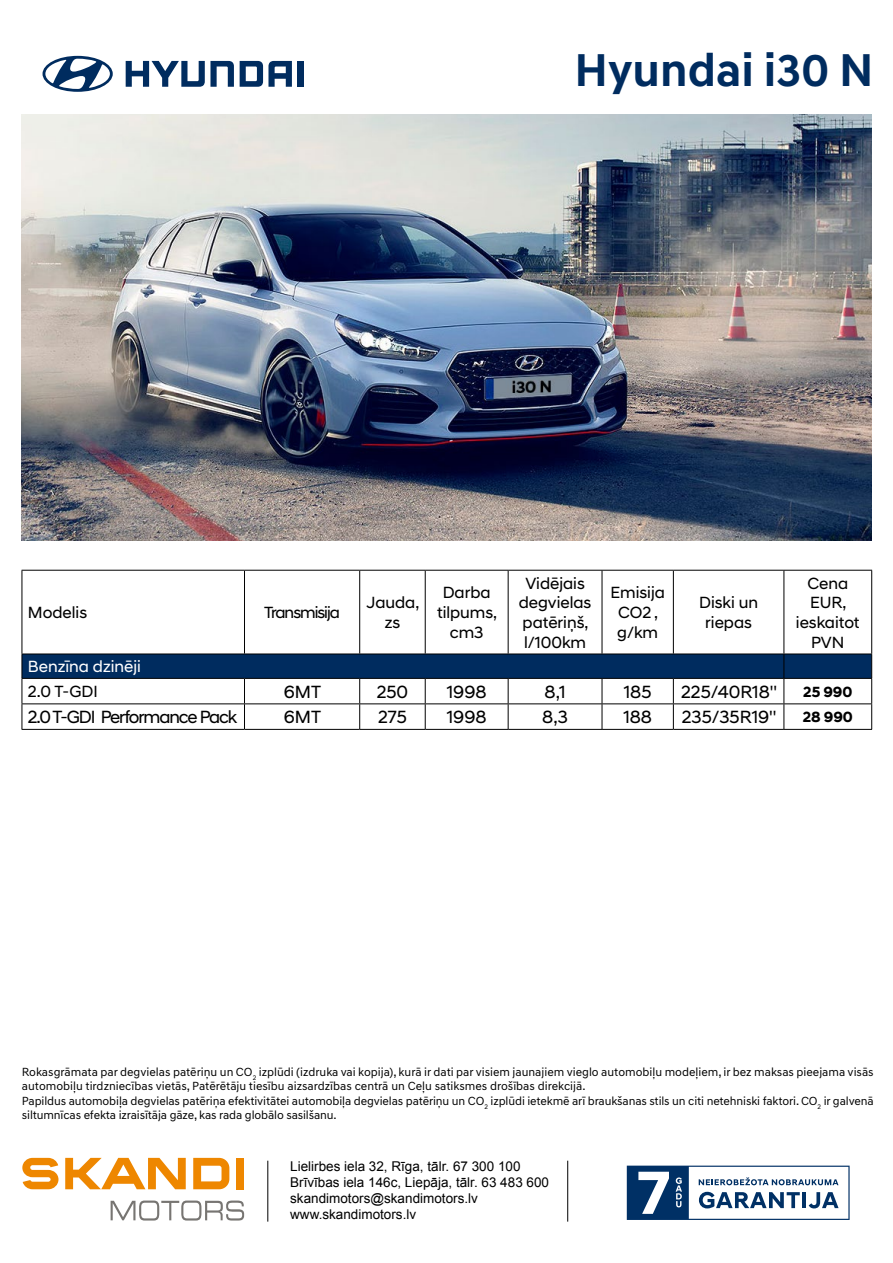
<style>
.page{position:relative;width:893px;height:1263px;background:#fff}
.page>*{position:absolute;margin:0;border:0;box-sizing:border-box;transform-origin:0 0}
.t1{font:700 46.8px "Hyundai Sans Text";color:#002c5f}
.t2{font:18px "Hyundai Sans Head";color:#000}
.t3{font:18px "Hyundai Sans Head";letter-spacing:-.06em;color:#000}
.t4{font:16.5px/19.8px "Hyundai Sans Head";color:#000;text-align:center}
.t5{font:16.5px "Hyundai Sans Head";color:#fff}
.t6{font:16.5px "Hyundai Sans Head";letter-spacing:-.06em;color:#000}
.t7{font:700 15px "Hyundai Sans Head";color:#000}
.t8{font:13.5px/16.2px "Arial";color:#000}
.t9{font:12px/14.4px "Hyundai Sans Text";letter-spacing:-.01em;color:#000}
.s1{font-style:inherit}
</style>
<div class="page">
<svg style="left:126px;top:61px;width:108px;height:26px"></svg>
<svg style="left:240px;top:61px;width:52px;height:26px"></svg>
<div style="left:298px;top:61px;width:6px;height:26px;background:#002c5f"></div>
<svg style="left:43px;top:56px;width:70px;height:36px"></svg>
<img style="left:21px;top:115px;width:851px;height:426px">
<hr style="left:22px;top:570px;width:222px;height:1px;background:#000">
<hr style="left:22px;top:571px;width:1px;height:83px;background:#000">
<hr style="left:244px;top:570px;width:116px;height:1px;background:#000">
<hr style="left:244px;top:571px;width:1px;height:83px;background:#000">
<hr style="left:360px;top:570px;width:65px;height:1px;background:#000">
<hr style="left:359px;top:571px;width:1px;height:83px;background:#000">
<hr style="left:425px;top:570px;width:83px;height:1px;background:#000">
<hr style="left:425px;top:571px;width:1px;height:83px;background:#000">
<hr style="left:508px;top:570px;width:94px;height:1px;background:#000">
<hr style="left:508px;top:571px;width:1px;height:83px;background:#000">
<hr style="left:602px;top:570px;width:71px;height:1px;background:#000">
<hr style="left:602px;top:571px;width:1px;height:83px;background:#000">
<hr style="left:673px;top:570px;width:111px;height:1px;background:#000">
<hr style="left:673px;top:571px;width:1px;height:83px;background:#000">
<hr style="left:784px;top:570px;width:88px;height:1px;background:#000">
<hr style="left:783px;top:571px;width:1px;height:83px;background:#000">
<hr style="left:871px;top:571px;width:1px;height:83px;background:#000">
<svg style="left:22px;top:654px;width:850px;height:75px"></svg>
<hr style="left:22px;top:729px;width:222px;height:1px;background:#000">
<hr style="left:244px;top:729px;width:116px;height:1px;background:#000">
<hr style="left:360px;top:729px;width:65px;height:1px;background:#000">
<hr style="left:425px;top:729px;width:83px;height:1px;background:#000">
<hr style="left:508px;top:729px;width:94px;height:1px;background:#000">
<hr style="left:602px;top:729px;width:71px;height:1px;background:#000">
<hr style="left:673px;top:729px;width:111px;height:1px;background:#000">
<hr style="left:784px;top:729px;width:88px;height:1px;background:#000">
<div style="left:236px;top:1158px;width:8px;height:31px;background:#ee8700"></div>
<svg style="left:193px;top:1158px;width:36px;height:31px"></svg>
<svg style="left:65px;top:1158px;width:121px;height:31px"></svg>
<svg style="left:22px;top:1158px;width:36px;height:31px"></svg>
<svg style="left:111px;top:1200px;width:133px;height:20px"></svg>
<hr style="left:267px;top:1161px;width:1px;height:60px;background:#000">
<hr style="left:567px;top:1161px;width:1px;height:60px;background:#000">
<svg style="left:627px;top:1165px;width:223px;height:55px"></svg>
<h1 class="t1" style="left:575px;top:42px;width:300px">Hyundai i30 N</h1>
<h3 class="t4" style="left:28px;top:603px;width:61px">Modelis</h3>
<h3 class="t6" style="left:264px;top:603px;width:77px">Transmisija</h3>
<h3 class="t4" style="left:366px;top:593px;width:54px">Jauda, zs</h3>
<h3 class="t4" style="left:437px;top:583px;width:62px">Darba tilpums, cm3</h3>
<h3 class="t4" style="left:519px;top:573px;width:74px">Vidējais degvielas patēriņš, l/100km</h3>
<h3 class="t4" style="left:610px;top:583px;width:56px">Emisija<br>CO<span class="s1">2</span> , g/km</h3>
<h3 class="t4" style="left:699px;top:593px;width:61px">Diski un riepas</h3>
<h3 class="t4" style="left:796px;top:573px;width:65px">Cena<br>EUR, ieskaitot<br>PVN</h3>
<h3 class="t5" style="left:28px;top:657px;width:115px">Benzīna dzinēji</h3>
<h3 class="t4" style="left:28px;top:682px;width:71px">2.0 T-GDI</h3>
<h2 class="t2" style="left:284px;top:681px;width:39px">6MT</h2>
<h2 class="t2" style="left:377px;top:681px;width:33px">250</h2>
<h2 class="t2" style="left:447px;top:681px;width:41px">1998</h2>
<h2 class="t2" style="left:545px;top:681px;width:23px">8,1</h2>
<h2 class="t2" style="left:624px;top:681px;width:29px">185</h2>
<h2 class="t2" style="left:681px;top:681px;width:97px">225/40R18''</h2>
<p class="t7" style="left:803px;top:683px;width:51px">25 990</p>
<h2 class="t3" style="left:28px;top:706px;width:211px">2.0 T-GDI Performance Pack</h2>
<h2 class="t2" style="left:284px;top:706px;width:39px">6MT</h2>
<h2 class="t2" style="left:378px;top:706px;width:30px">275</h2>
<h2 class="t2" style="left:447px;top:706px;width:41px">1998</h2>
<h2 class="t2" style="left:542px;top:706px;width:27px">8,3</h2>
<h2 class="t2" style="left:623px;top:706px;width:30px">188</h2>
<h2 class="t2" style="left:682px;top:706px;width:96px">235/35R19''</h2>
<p class="t7" style="left:803px;top:708px;width:52px">28 990</p>
<p class="t9" style="left:22px;top:1064px;width:853px">Rokasgrāmata par degvielas patēriņu un CO<sub>2</sub> izplūdi (izdruka vai kopija), kurā ir dati par visiem jaunajiem vieglo automobiļu modeļiem, ir bez maksas pieejama visās automobiļu tirdzniecības vietās, Patērētāju tiesību aizsardzības centrā un Ceļu satiksmes drošības direkcijā.<br>Papildus automobiļa degvielas patēriņa efektivitātei automobiļa degvielas patēriņu un CO<sub>2</sub> izplūdi ietekmē arī braukšanas stils un citi netehniski faktori. CO<sub>2</sub> ir galvenā siltumnīcas efekta izraisītāja gāze, kas rada globālo sasilšanu.</p>
<p class="t8" style="left:290px;top:1158px;width:260px">Lielirbes iela 32, Rīga, tālr. 67 300 100<br>Brīvības iela 146c, Liepāja, tālr. 63 483 600 skandimotors@skandimotors.lv www.skandimotors.lv</p>
</div>
